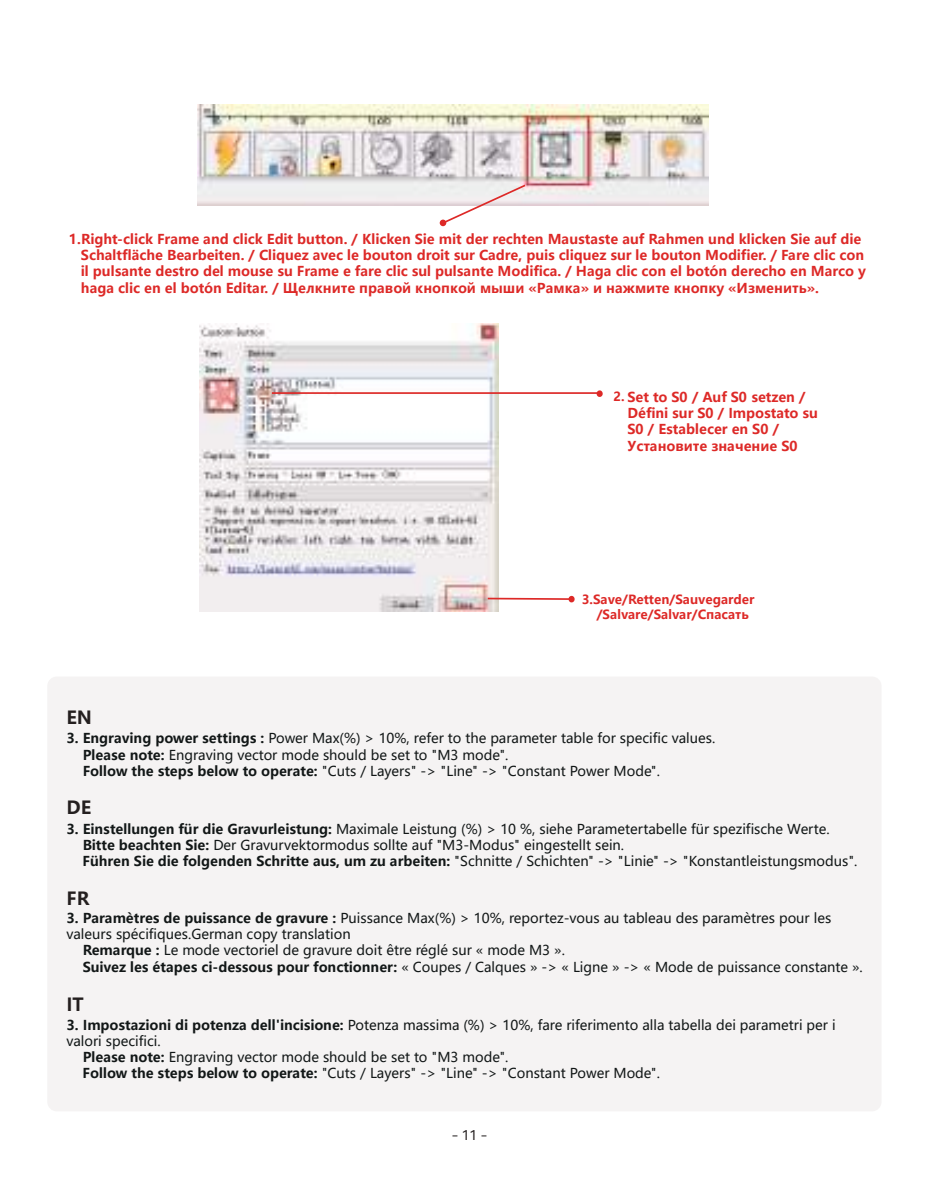
<style>
.page{position:relative;width:932px;height:1187px;background:#fff}
.page>*{position:absolute;margin:0;border:0;box-sizing:border-box;transform-origin:0 0}
.t1{font:700 18px "Microsoft Ya Hei";color:#241f1f}
.t2{font:13.5px/16.2px "Microsoft Ya Hei";color:#121717}
.t3{font:700 13.5px/16.2px "Microsoft Ya Hei";color:#dd2927}
.t4{font:13.5px "Harmony OS Sans SC";color:#241f1f}
.t5{font:700 12.6px/15.1px "Microsoft Ya Hei";color:#dd2927}
.s1{font-size:12.6px}
.s2{font-weight:700}
</style>
<div class="page">
<div style="left:47px;top:676px;width:834px;height:435px;background:#f5f3f3;border-radius:10px"></div>
<img style="left:197px;top:104px;width:510px;height:101px">
<img style="left:199px;top:323px;width:299px;height:288px">
<svg style="left:440px;top:183px;width:87px;height:42px"></svg>
<div style="left:439px;top:219px;width:7px;height:7px;background:#dd2927;border-radius:50%"></div>
<hr style="left:272px;top:392px;width:327px;height:2px;background:#dd2927">
<svg style="left:596px;top:390px;width:7px;height:7px"></svg>
<hr style="left:487px;top:597px;width:85px;height:3px;background:#dd2927">
<svg style="left:568px;top:595px;width:7px;height:8px"></svg>
<p class="t3" style="left:81px;top:230px;width:786px;text-indent:-12px">1.Right-click Frame and click Edit button. / Klicken Sie mit der rechten Maustaste auf Rahmen und klicken Sie auf die Schaltfläche Bearbeiten. / Cliquez avec le bouton droit sur Cadre, puis cliquez sur le bouton Modifier. / Fare clic con il pulsante destro del mouse su Frame e fare clic sul pulsante Modifica. / Haga clic con el botón derecho en Marco y haga clic en el botón Editar. / Щелкните правой кнопкой мыши «Рамка» и нажмите кнопку «Изменить».</p>
<p class="t3" style="left:613px;top:388px;width:193px"><span class="s1">2.</span> Set to S0 / Auf S0 setzen /</p>
<p class="t3" style="left:627px;top:405px;width:192px">Défini sur S0 / Impostato su<br>S0 / Establecer en S0 /<br>Установите значение S0</p>
<h1 class="t1" style="left:67px;top:705px;width:27px">EN</h1>
<p class="t5" style="left:596px;top:591px;width:159px;text-indent:-15px">3.Save/Retten/Sauvegarder /Salvare/Salvar/Спасать</p>
<p class="t2" style="left:83px;top:730px;width:634px;text-indent:-16px"><span class="s2">3. Engraving power settings :</span> Power Max(%) &gt; 10%, refer to the parameter table for specific values.<br><span class="s2">Please note:</span> Engraving vector mode should be set to "M3 mode".<br><span class="s2">Follow the steps below to operate:</span> "Cuts / Layers" -&gt; "Line" -&gt; "Constant Power Mode".</p>
<h1 class="t1" style="left:67px;top:795px;width:26px">DE</h1>
<p class="t2" style="left:83px;top:820px;width:776px;text-indent:-16px"><span class="s2">3. Einstellungen für die Gravurleistung:</span> Maximale Leistung (%) &gt; 10 %, siehe Parametertabelle für spezifische Werte.<br><span class="s2">Bitte beachten Sie:</span> Der Gravurvektormodus sollte auf "M3-Modus" eingestellt sein.<br><span class="s2">Führen Sie die folgenden Schritte aus, um zu arbeiten:</span> "Schnitte / Schichten" -&gt; "Linie" -&gt; "Konstantleistungsmodus".</p>
<h1 class="t1" style="left:67px;top:886px;width:24px">FR</h1>
<p class="t2" style="left:67px;top:909px;width:765px"><span class="s2">3. Paramètres de puissance de gravure :</span> Puissance Max(%) &gt; 10%, reportez-vous au tableau des paramètres pour les</p>
<p class="t2" style="left:67px;top:925px;width:285px">valeurs spécifiques.German copy translation</p>
<p class="t2" style="left:83px;top:941px;width:483px"><span class="s2">Remarque :</span> Le mode vectoriel de gravure doit être réglé sur « mode M3 ».</p>
<p class="t2" style="left:83px;top:958px;width:781px"><span class="s2">Suivez les étapes ci-dessous pour fonctionner:</span> « Coupes / Calques » -&gt; « Ligne » -&gt; « Mode de puissance constante ».</p>
<h1 class="t1" style="left:67px;top:992px;width:19px">IT</h1>
<p class="t2" style="left:67px;top:1016px;width:770px"><span class="s2">3. Impostazioni di potenza dell'incisione:</span> Potenza massima (%) &gt; 10%, fare riferimento alla tabella dei parametri per i</p>
<p class="t2" style="left:67px;top:1032px;width:95px">valori specifici.</p>
<p class="t2" style="left:83px;top:1048px;width:427px"><span class="s2">Please note:</span> Engraving vector mode should be set to "M3 mode".</p>
<p class="t2" style="left:83px;top:1064px;width:578px"><span class="s2">Follow the steps below to operate:</span> "Cuts / Layers" -&gt; "Line" -&gt; "Constant Power Mode".</p>
<p class="t4" style="left:451px;top:1125px;width:37px">- 11 -</p>
</div>
